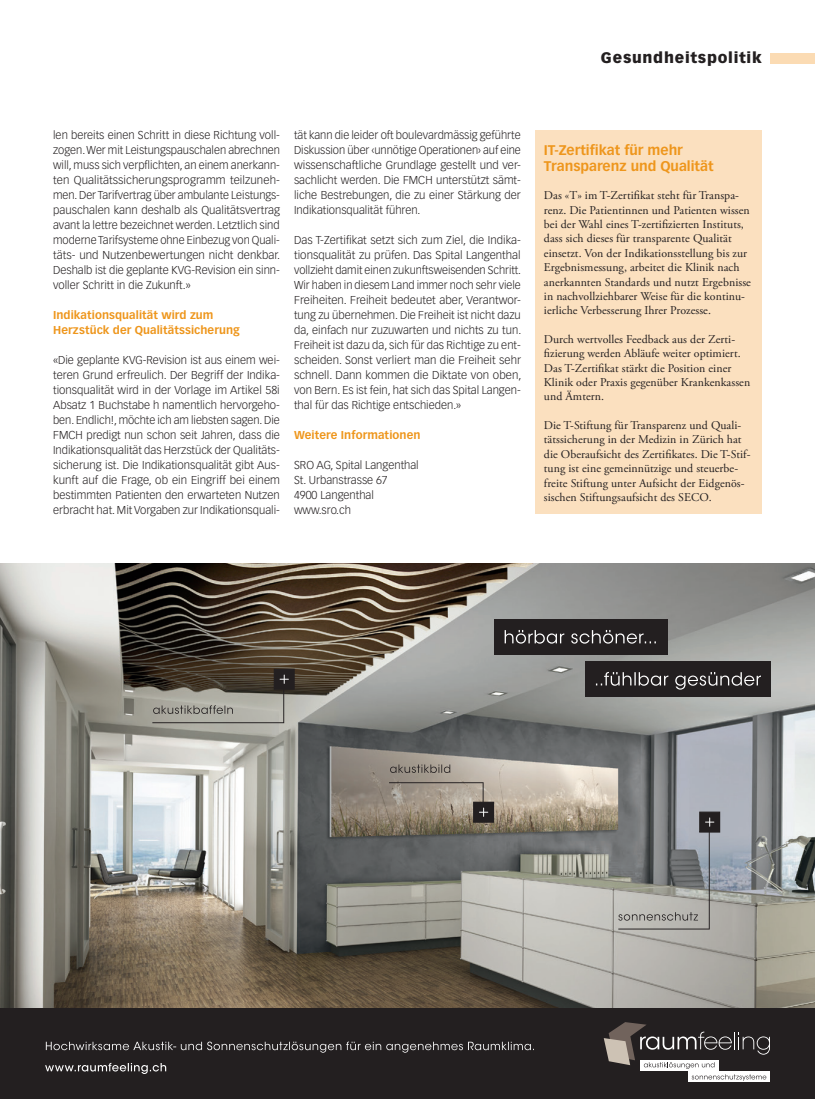
<style>
.page{position:relative;width:815px;height:1099px;background:#fff}
.page>*{position:absolute;margin:0;border:0;box-sizing:border-box;transform-origin:0 0}
.t1{font:900 15px "Vectora LT Std";letter-spacing:.05em;color:#231f20}
.Kastentitel{font:700 13.75px/16.2px "Vectora LT Std";color:#ee961c}
.Kastentext{font:11.88px/14.4px "Adobe Garamond Pro";letter-spacing:.005em;color:#231f20}
.Lauftext{font:300 11.25px/15px "Vectora LT Std";color:#231f20;text-align:justify}
.ZT_GP{font:700 11.25px/15px "Vectora LT Std";letter-spacing:.005em;color:#ee961c}
</style>
<div class="page">
<div style="left:770px;top:53px;width:45px;height:10px;background:#fbdbb3"></div>
<div style="left:535px;top:130px;width:227px;height:384px;background:#fbe0bf"></div>
<img style="left:0;top:563px;width:815px;height:445px">
<div style="left:0;top:1008px;width:815px;height:90px;background:#231f20"></div>
<div style="left:688px;top:1071px;width:82px;height:10px;background:#fff"></div>
<svg style="left:692px;top:1074px;width:74px;height:6px"></svg>
<div style="left:640px;top:1060px;width:78px;height:10px;background:#fff"></div>
<svg style="left:604px;top:1022px;width:166px;height:46px"></svg>
<svg style="left:390px;top:764px;width:60px;height:9px"></svg>
<svg style="left:46px;top:1041px;width:488px;height:11px"></svg>
<svg style="left:45px;top:1062px;width:121px;height:11px"></svg>
<svg style="left:389px;top:782px;width:105px;height:40px"></svg>
<svg style="left:618px;top:811px;width:102px;height:118px"></svg>
<svg style="left:152px;top:668px;width:143px;height:55px"></svg>
<div style="left:494px;top:619px;width:173px;height:35px;background:#231f20"></div>
<svg style="left:505px;top:630px;width:151px;height:13px"></svg>
<div style="left:585px;top:661px;width:185px;height:35px;background:#231f20"></div>
<svg style="left:596px;top:672px;width:165px;height:17px"></svg>
<h1 class="t1" style="left:601px;top:49px;width:162px">Gesundheitspolitik</h1>
<p class="Lauftext" style="left:53px;top:128px;width:229px">len bereits einen Schritt in diese Richtung voll&shy;zogen. Wer mit Leistungspauschalen abrechnen will, muss sich verpflichten, an einem anerkann&shy;ten Qualitätssicherungsprogramm teilzuneh&shy;men. Der Tarifvertrag ü ber ambulante Leistungs&shy;pauschalen kann deshalb als Qualitätsvertrag avant la lettre bezeichnet werden. Letztlich sind moderne Tarifsysteme ohne Einbezug von Quali&shy;täts- und Nutzenbewertungen nicht denkbar.<br>Deshalb ist die geplante KVG-Revision ein sinn&shy;voller Schritt in die Zukunft.»</p>
<p class="ZT_GP" style="left:53px;top:308px;width:188px">Indikationsqualität wird zum<br>Herzstück der Qualitätssicherung</p>
<p class="Lauftext" style="left:53px;top:353px;width:228px">«Die geplante KVG-Revision ist aus einem wei&shy;teren Grund erfreulich. Der Begriff der Indika&shy;tionsqualität wird in der Vorlage im Artikel 58i Absatz 1 Buchstabe h namentlich hervorgeho&shy;ben. Endlich!, möchte ich am liebsten sagen. Die FMCH predigt nun schon seit Jahren, dass die Indikationsqualität das Herzstück der Qualitäts&shy;sicherung ist. Die Indikationsqualität gibt Aus&shy;kunft auf die Frage, ob ein Eingriff bei einem bestimmten Patienten den erwarteten Nutzen erbracht hat. Mit Vorgaben zur Indikationsquali-</p>
<p class="Lauftext" style="left:294px;top:128px;width:228px">tät kann die leider oft boulevardmässig gefü hrte Diskussion ü ber ‹unnötige Operationen› auf eine wissenschaftliche Grundlage gestellt und ver&shy;sachlicht werden. Die FMCH unterstützt sämt&shy;liche Bestrebungen, die zu einer Stärkung der Indikationsqualität fü hren.</p>
<p class="Lauftext" style="left:294px;top:233px;width:229px;text-align:left">Das T-Zertifikat setzt sich zum Ziel, die Indika&shy;tionsqualität zu prüfen. Das Spital Langenthal vollzieht damit einen zukunftsweisenden Schritt.<br>Wir haben in diesem Land immer noch sehr viele Freiheiten. Freiheit bedeutet aber, Verantwor&shy;tung zu ü bernehmen. Die Freiheit ist nicht dazu da, einfach nur zuzuwarten und nichts zu tun.<br>Freiheit ist dazu da, sich fü r das Richtige zu ent&shy;scheiden. Sonst verliert man die Freiheit sehr schnell. Dann kommen die Diktate von oben, von Bern. Es ist fein, hat sich das Spital Langen&shy;thal fü r das Richtige entschieden.»</p>
<p class="ZT_GP" style="left:294px;top:428px;width:128px">Weitere Informationen</p>
<p class="Lauftext" style="left:294px;top:458px;width:126px">SRO AG, Spital Langenthal</p>
<p class="Lauftext" style="left:294px;top:473px;width:95px">St. Urbanstrasse 67</p>
<p class="Lauftext" style="left:294px;top:488px;width:81px">4900 Langenthal</p>
<p class="Lauftext" style="left:294px;top:503px;width:58px">www.sro.ch</p>
<p class="Kastentitel" style="left:544px;top:141px;width:171px">IT-Zertifikat für mehr<br>Transparenz und Qualität</p>
<p class="Kastentext" style="left:544px;top:189px;width:209px">Das «T» im T-Zertifikat steht für Transpa&shy;renz. Die Patientinnen und Patienten wissen bei der Wahl eines T-zertifizierten Instituts, dass sich dieses für transparente Qualität einsetzt. Von der Indikationsstellung bis zur Ergebnismessung, arbeitet die Klinik nach anerkannten Standards und nutzt Ergebnisse in nachvollziehbarer Weise für die kontinu&shy;ierliche Verbesserung Ihrer Prozesse.</p>
<p class="Kastentext" style="left:544px;top:332px;width:208px">Durch wertvolles Feedback aus der Zerti&shy;fizierung werden Abläufe weiter optimiert.<br>Das T-Zertifikat stärkt die Position einer Klinik oder Praxis gegenüber Krankenkassen und Ämtern.</p>
<p class="Kastentext" style="left:544px;top:418px;width:208px">Die T-Stiftung für Transparenz und Quali&shy;tätssicherung in der Medizin in Zürich hat die Oberaufsicht des Zertifikates. Die T-Stif&shy;tung ist eine gemeinnützige und steuerbe&shy;freite Stiftung unter Aufsicht der Eidgenös&shy;sischen Stiftungsaufsicht des SECO.</p>
</div>
